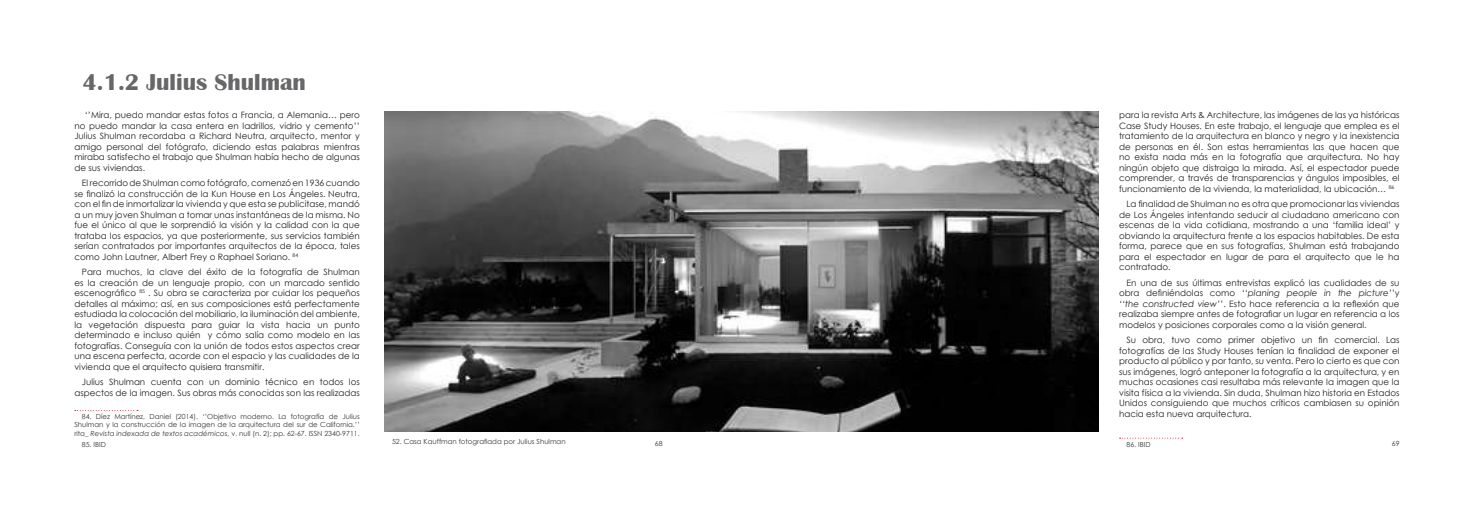
<style>
.page{position:relative;width:1474px;height:521px;background:#fff}
.page>*{position:absolute;margin:0;border:0;box-sizing:border-box;transform-origin:0 0}
.t1{font:700 23.62px "Britannic";color:#67676a}
.t2{font:8.75px/10.5px "Century Gothic";color:#231f20;text-align:justify}
.t3{font:7px/8.4px "Century Gothic";color:#363536;text-align:justify}
.s1{font-style:italic}
</style>
<div class="page">
<svg style="left:75px;top:410px;width:63px;height:1px"></svg>
<svg style="left:1119px;top:438px;width:63px;height:1px"></svg>
<img style="left:384px;top:112px;width:714px;height:320px">
<h1 class="t1" style="left:82px;top:69px;width:225px">4.1.2 Julius Shulman</h1>
<p class="t2" style="left:74px;top:110px;width:287px;text-indent:10px">‘’Mira, puedo mandar estas fotos a Francia, a Alemania… pero no puedo mandar la casa entera en ladrillos, vidrio y cemento’’ Julius Shulman recordaba a Richard Neutra, arquitecto, mentor y amigo personal del fotógrafo, diciendo estas palabras mientras miraba satisfecho el trabajo que Shulman había hecho de algunas de sus viviendas.</p>
<p class="t2" style="left:74px;top:178px;width:287px;text-indent:7px">El recorrido de Shulman como fotógrafo, comenzó en 1936 cuando se finalizó la construcción de la Kun House en Los Ángeles. Neutra, con el fin de inmortalizar la vivienda y que esta se publicitase, mandó a un muy joven Shulman a tomar unas instantáneas de la misma. No fue el único al que le sorprendió la visión y la calidad con la que trataba los espacios, ya que posteriormente, sus servicios también serían contratados por importantes arquitectos de la época, tales como John Lautner, Albert Frey o Raphael Soriano. <sup>84</sup></p>
<p class="t2" style="left:74px;top:267px;width:287px;text-indent:7px">Para muchos, la clave del éxito de la fotografía de Shulman es la creación de un lenguaje propio, con un marcado sentido escenográfico <sup>85</sup> . Su obra se caracteriza por cuidar los pequeños detalles al máximo; así, en sus composiciones está perfectamente estudiada la colocación del mobiliario, la iluminación del ambiente, la vegetación dispuesta para guiar la vista hacia un punto determinado e incluso quién y cómo salía como modelo en las fotografías. Conseguía con la unión de todos estos aspectos crear una escena perfecta, acorde con el espacio y las cualidades de la vivienda que el arquitecto quisiera transmitir.</p>
<p class="t2" style="left:74px;top:377px;width:287px;text-align:right">Julius Shulman cuenta con un dominio técnico en todos los aspectos de la imagen. Sus obras más conocidas son las realizadas</p>
<p class="t3" style="left:74px;top:412px;width:287px;text-indent:7px">84. Díez Martínez, Daniel (2014). ‘’Objetivo moderno. La fotografía de Julius Shulman y la construcción de la imagen de la arquitectura del sur de California.’’ rita_ <span class="s1">Revista indexada de textos académicos</span>, v. null (n. 2); pp. 62-67. ISSN 2340-9711.</p>
<p class="t3" style="left:82px;top:440px;width:26px">85. IBID</p>
<p class="t3" style="left:392px;top:437px;width:175px">52. Casa Kauffman fotografiada por Julius Shulman</p>
<p class="t2" style="left:1119px;top:110px;width:282px">para la revista Arts &amp; Architecture, las imágenes de las ya históricas Case Study Houses. En este trabajo, el lenguaje que emplea es el tratamiento de la arquitectura en blanco y negro y la inexistencia de personas en él. Son estas herramientas las que hacen que no exista nada más en la fotografía que arquitectura. No hay ningún objeto que distraiga la mirada. Así, el espectador puede comprender, a través de transparencias y ángulos imposibles, el funcionamiento de la vivienda, la materialidad, la ubicación… <sup>86</sup></p>
<p class="t2" style="left:1119px;top:199px;width:282px;text-indent:7px">La finalidad de Shulman no es otra que promocionar las viviendas de Los Ángeles intentando seducir al ciudadano americano con escenas de la vida cotidiana, mostrando a una ‘familia ideal’ y obviando la arquitectura frente a los espacios habitables. De esta forma, parece que en sus fotografías, Shulman está trabajando para el espectador en lugar de para el arquitecto que le ha contratado.</p>
<p class="t2" style="left:1119px;top:277px;width:282px;text-indent:7px">En una de sus últimas entrevistas explicó las cualidades de su obra definiéndolas como <span class="s1">‘‘planing people in the picture’’</span>y <span class="s1">‘‘the constructed view’’</span>. Esto hace referencia a la reflexión que realizaba siempre antes de fotografiar un lugar en referencia a los modelos y posiciones corporales como a la visión general.</p>
<p class="t2" style="left:1119px;top:335px;width:282px;text-indent:7px">Su obra, tuvo como primer objetivo un fin comercial. Las fotografías de las Study Houses tenían la finalidad de exponer el producto al público y por tanto, su venta. Pero lo cierto es que con sus imágenes, logró anteponer la fotografía a la arquitectura, y en muchas ocasiones casi resultaba más relevante la imagen que la visita física a la vivienda. Sin duda, Shulman hizo historia en Estados Unidos consiguiendo que muchos críticos cambiasen su opinión hacia esta nueva arquitectura.</p>
<p class="t3" style="left:1126px;top:440px;width:26px">86. IBID</p>
<p class="t3" style="left:654px;top:439px;width:9px">68</p>
<p class="t3" style="left:1391px;top:439px;width:9px">69</p>
</div>
